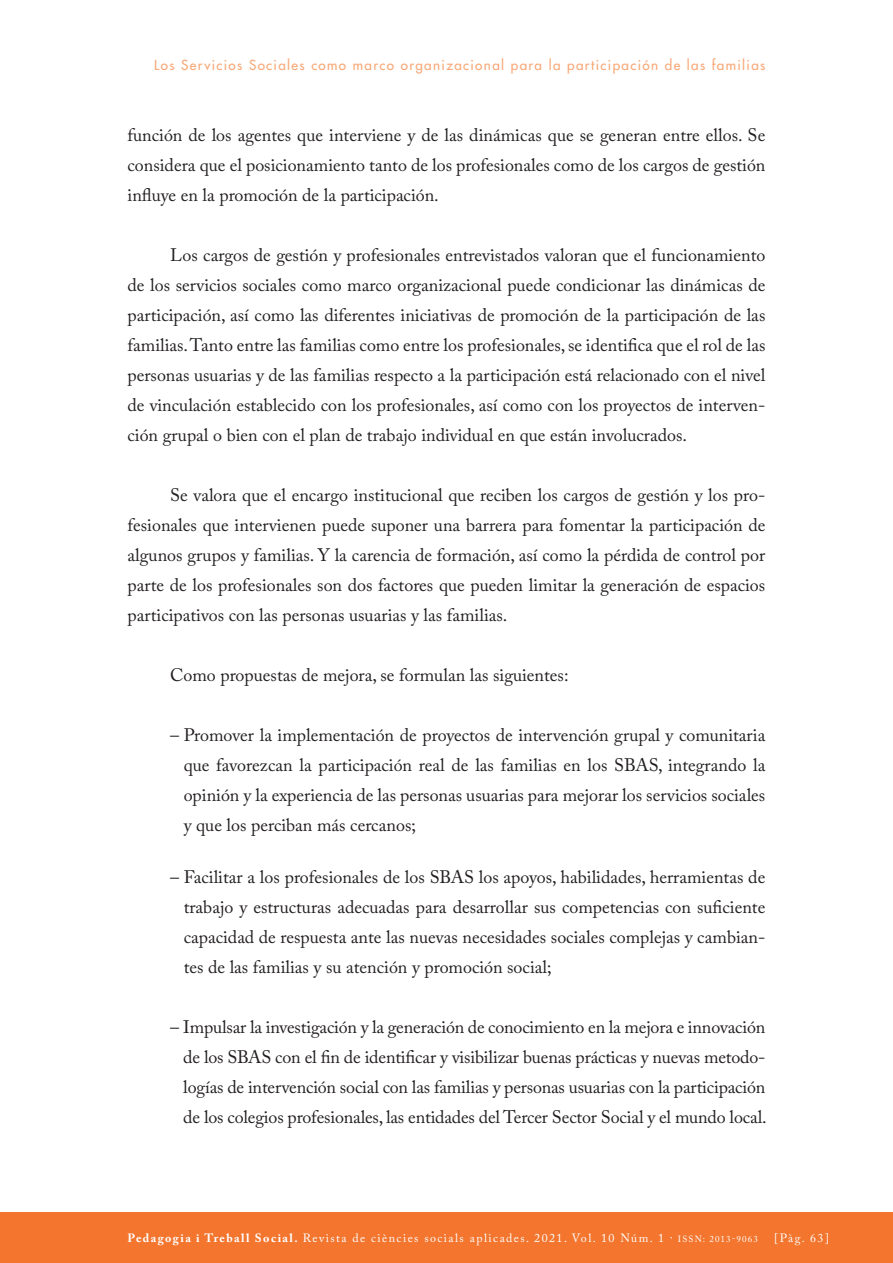
<style>
.page{position:relative;width:893px;height:1263px;background:#fff}
.page>*{position:absolute;margin:0;border:0;box-sizing:border-box;transform-origin:0 0}
.TEXT_COMU{font:18px/30px "Adobe Caslon Pro";color:#231f20;text-align:justify}
.CAPÇALERA_DRETA{font:13.5px "Futura";letter-spacing:.1em;color:#f8a877}
.t1{font:12px "Adobe Caslon Pro";letter-spacing:.12em;color:#fff}
.s1{font-weight:700}
.s2{font-size:9px}
</style>
<div class="page">
<div style="left:0;top:1212px;width:893px;height:51px;background:#f3752e"></div>
<p class="CAPÇALERA_DRETA" style="left:154px;top:57px;width:613px">Los Servicios Sociales como marco organizacional para la participación de las familias</p>
<p class="TEXT_COMU" style="left:128px;top:120px;width:639px">función de los agentes que interviene y de las dinámicas que se generan entre ellos. Se considera que el posicionamiento tanto de los profesionales como de los cargos de gestión influye en la promoción de la participación.</p>
<p class="TEXT_COMU" style="left:128px;top:240px;width:639px;text-indent:43px">Los cargos de gestión y profesionales entrevistados valoran que el funcionamiento de los servicios sociales como marco organizacional puede condicionar las dinámicas de participación, así como las diferentes iniciativas de promoción de la participación de las familias. Tanto entre las familias como entre los profesionales, se identifica que el rol de las personas usuarias y de las familias respecto a la participación está relacionado con el nivel de vinculación establecido con los profesionales, así como con los proyectos de interven&shy;ción grupal o bien con el plan de trabajo individual en que están involucrados.</p>
<p class="TEXT_COMU" style="left:128px;top:480px;width:639px;text-indent:43px">Se valora que el encargo institucional que reciben los cargos de gestión y los pro&shy;fesionales que intervienen puede suponer una barrera para fomentar la participación de algunos grupos y familias. Y la carencia de formación, así como la pérdida de control por parte de los profesionales son dos factores que pueden limitar la generación de espacios participativos con las personas usuarias y las familias.</p>
<p class="TEXT_COMU" style="left:170px;top:660px;width:400px">Como propuestas de mejora, se formulan las siguientes:</p>
<p class="TEXT_COMU" style="left:184px;top:720px;width:583px;text-indent:-14px">– Promover la implementación de proyectos de intervención grupal y comunitaria que favorezcan la participación real de las familias en los SBAS, integrando la opinión y la experiencia de las personas usuarias para mejorar los servicios sociales y que los perciban más cercanos;</p>
<p class="TEXT_COMU" style="left:184px;top:861px;width:583px;text-indent:-14px">– Facilitar a los profesionales de los SBAS los apoyos, habilidades, herramientas de trabajo y estructuras adecuadas para desarrollar sus competencias con suficiente capacidad de respuesta ante las nuevas necesidades sociales complejas y cambian&shy;tes de las familias y su atención y promoción social;</p>
<p class="TEXT_COMU" style="left:183px;top:1011px;width:585px;text-indent:-13px">– Impulsar la investigación y la generación de conocimiento en la mejora e innovación de los SBAS con el fin de identificar y visibilizar buenas prácticas y nuevas metodo&shy;logías de intervención social con las familias y personas usuarias con la participación de los colegios profesionales, las entidades del Tercer Sector Social y el mundo local.</p>
<p class="t1" style="left:128px;top:1231px;width:632px"><span class="s1">Pedagogia i Treball Social.</span> Revista de ciències socials aplicades. 2021. Vol. 10 Núm. 1 · <span class="s2">ISSN: 2013-9063</span></p>
<p class="t1" style="left:774px;top:1231px;width:56px">[Pàg. 63]</p>
</div>
